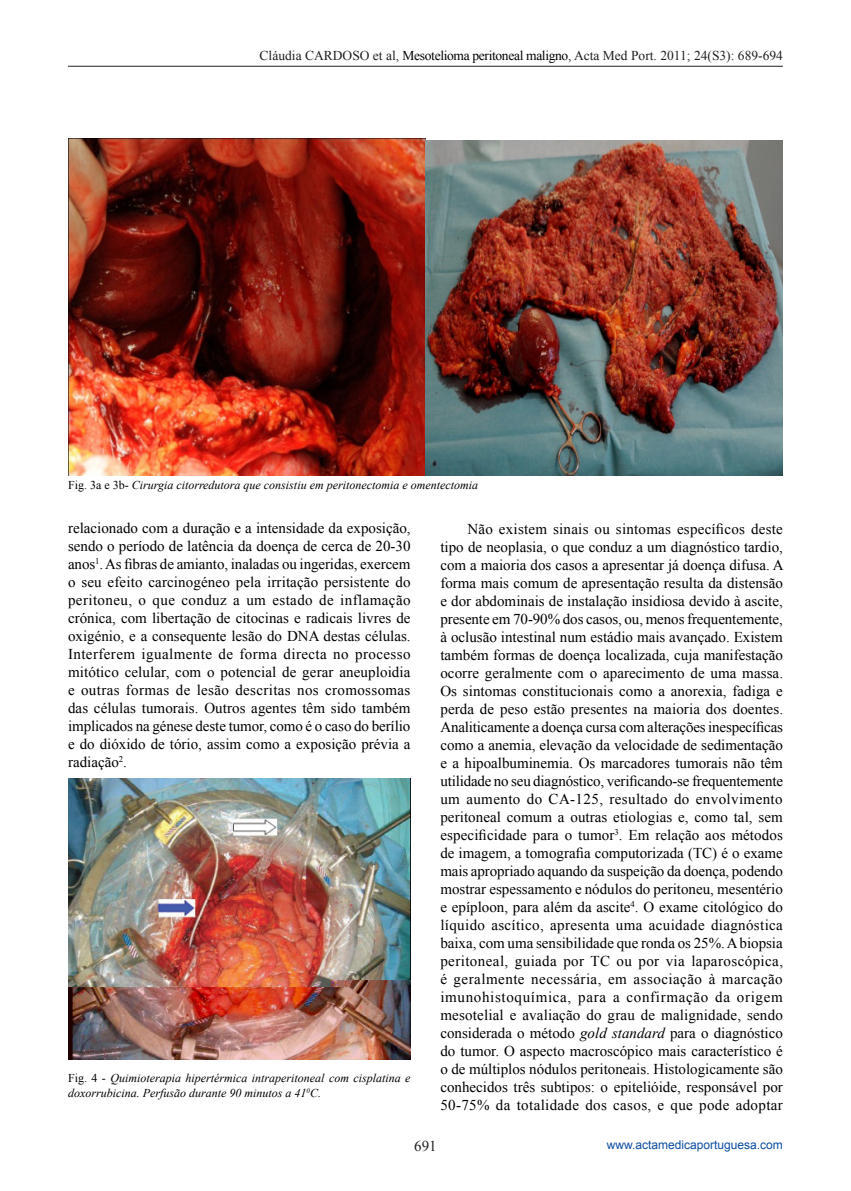
<style>
.page{position:relative;width:851px;height:1191px;background:#fff}
.page>*{position:absolute;margin:0;border:0;box-sizing:border-box;transform-origin:0 0}
.t1{font:15px/18px "Times New Roman";color:#000;text-align:justify}
.t2{font:15px "Times New Roman";color:#231f20}
.t3{font:13.5px "Times New Roman";color:#231f20}
.t4{font:italic 12px/15px "Times New Roman";color:#000}
.SUBTITULO{font:12px "Arial";color:#0d4da1}
.s1{color:#000}
.s2{font-style:normal}
.s3{font-style:italic}
</style>
<div class="page">
<hr style="left:68px;top:66px;width:714px;height:1px;background:#231f20">
<img style="left:68px;top:139px;width:714px;height:336px">
<img style="left:68px;top:778px;width:342px;height:281px">
<p class="t3" style="left:259px;top:47px;width:524px">Cláudia CARDOSO et al, <span class="s1">Mesotelioma peritoneal maligno</span>, Acta Med Port. 2011; 24(S3): 689-694</p>
<p class="t4" style="left:68px;top:477px;width:411px"><span class="s2">Fig. 3a e 3b-</span> Cirurgia citorredutora que consistiu em peritonectomia e omentectomia</p>
<p class="t1" style="left:68px;top:518px;width:344px">relacionado com a duração e a intensidade da exposição, sendo o período de latência da doença de cerca de 20-30 anos<sup>1</sup>. As fibras de amianto, inaladas ou ingeridas, exercem o seu efeito carcinogéneo pela irritação persistente do peritoneu, o que conduz a um estado de inflamação crónica, com libertação de citocinas e radicais livres de oxigénio, e a consequente lesão do DNA destas células.<br>Interferem igualmente de forma directa no processo mitótico celular, com o potencial de gerar aneuploidia e outras formas de lesão descritas nos cromossomas das células tumorais. Outros agentes têm sido também implicados na génese deste tumor, como é o caso do berílio e do dióxido de tório, assim como a exposição prévia a radiação<sup>2</sup>.</p>
<p class="t4" style="left:68px;top:1070px;width:344px"><span class="s2">Fig. 4 -</span> Quimioterapia hipertérmica intraperitoneal com cisplatina e doxorrubicina. Perfusão durante 90 minutos a 41<sup>0</sup>C.</p>
<p class="t1" style="left:440px;top:519px;width:345px;text-indent:27px">Não existem sinais ou sintomas específicos deste tipo de neoplasia, o que conduz a um diagnóstico tardio, com a maioria dos casos a apresentar já doença difusa. A forma mais comum de apresentação resulta da distensão e dor abdominais de instalação insidiosa devido à ascite, presente em 70-90% dos casos, ou, menos frequentemente, à oclusão intestinal num estádio mais avançado. Existem também formas de doença localizada, cuja manifestação ocorre geralmente com o aparecimento de uma massa.<br>Os sintomas constitucionais como a anorexia, fadiga e perda de peso estão presentes na maioria dos doentes.<br>Analiticamente a doença cursa com alterações inespecíficas como a anemia, elevação da velocidade de sedimentação e a hipoalbuminemia. Os marcadores tumorais não têm utilidade no seu diagnóstico, verificando-se frequentemente um aumento do CA-125, resultado do envolvimento peritoneal comum a outras etiologias e, como tal, sem especificidade para o tumor<sup>3</sup>. Em relação aos métodos de imagem, a tomografia computorizada (TC) é o exame mais apropriado aquando da suspeição da doença, podendo mostrar espessamento e nódulos do peritoneu, mesentério e epíploon, para além da ascite<sup>4</sup>. O exame citológico do líquido ascítico, apresenta uma acuidade diagnóstica baixa, com uma sensibilidade que ronda os 25%. A biopsia peritoneal, guiada por TC ou por via laparoscópica, é geralmente necessária, em associação à marcação imunohistoquímica, para a confirmação da origem mesotelial e avaliação do grau de malignidade, sendo considerada o método <span class="s3">gold standard</span> para o diagnóstico do tumor. O aspecto macroscópico mais característico é o de múltiplos nódulos peritoneais. Histologicamente são conhecidos três subtipos: o epitelióide, responsável por 50-75% da totalidade dos casos, e que pode adoptar</p>
<p class="t2" style="left:414px;top:1136px;width:24px">691</p>
<p class="SUBTITULO" style="left:606px;top:1136px;width:178px">www.actamedicaportuguesa.com</p>
</div>
